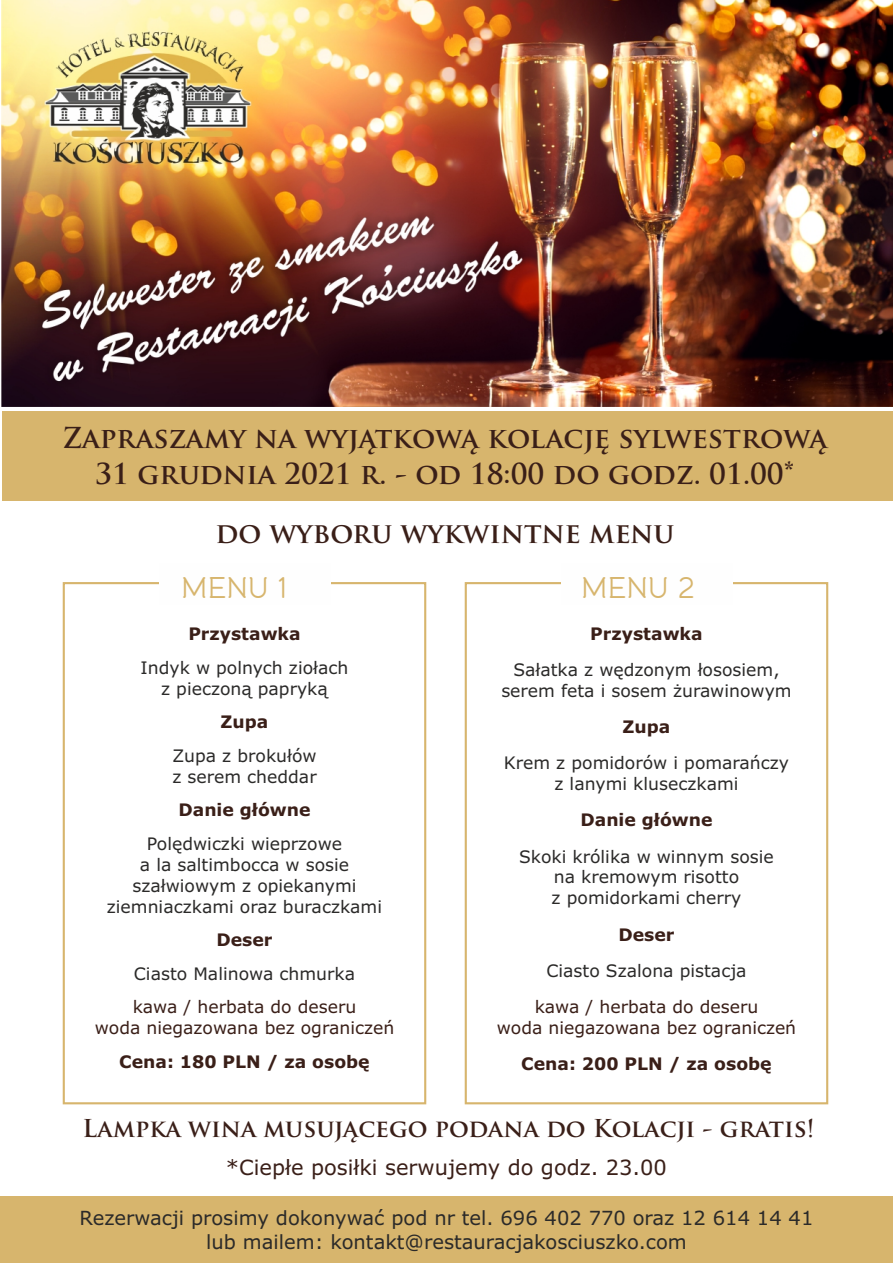
<style>
.page{position:relative;width:893px;height:1263px;background:#fff}
.page>*{position:absolute;margin:0;border:0;box-sizing:border-box;transform-origin:0 0}
.t1{font:30px "Banda";letter-spacing:-.035em;color:#d7b56d}
.t2{font:700 28.2px/35.7px "Trajan Pro";color:#3a1f18;text-align:center}
.t3{font:700 27.75px "Trajan Pro";color:#3a1f18}
.t4{font:700 24px "Trajan Pro";color:#3a1f18}
.t5{font:21px "Verdana";color:#3a1f18}
.t6{font:19.5px/23.7px "Verdana";color:#2b2a29;text-align:center}
.t7{font:17.25px/21px "Verdana";color:#2b2a29;text-align:center}
.t8{font:700 17.25px "Verdana";color:#3a1f18}
.t9{font:17.25px/21px "Verdana";color:#3a1f18;text-align:center}
</style>
<div class="page">
<img style="left:1px;top:0;width:892px;height:407px">
<div style="left:465px;top:582px;width:363px;height:522px;border:2px solid #d7b56d"></div>
<div style="left:561px;top:563px;width:171px;height:42px;background:#fefefe"></div>
<div style="left:0;top:1196px;width:893px;height:67px;background:#d7b56d"></div>
<div style="left:63px;top:582px;width:363px;height:522px;border:2px solid #d7b56d"></div>
<div style="left:159px;top:563px;width:171px;height:42px;background:#fefefe"></div>
<div style="left:2px;top:411px;width:891px;height:89px;background:#d7b56d"></div>
<h2 class="t2" style="left:62px;top:423px;width:766px">Zapraszamy na wyjątkową kolację sylwestrową<br>31 grudnia 2021 r. - od 18:00 do godz. 01.00*</h2>
<h3 class="t3" style="left:215px;top:522px;width:461px">do wyboru wykwintne menu</h3>
<h1 class="t1" style="left:180px;top:573px;width:108px">MENU 1</h1>
<p class="t8" style="left:188px;top:627px;width:114px">Przystawka</p>
<p class="t7" style="left:141px;top:658px;width:209px">Indyk w polnych ziołach z pieczoną papryką</p>
<p class="t8" style="left:221px;top:715px;width:49px">Zupa</p>
<p class="t7" style="left:172px;top:746px;width:146px;text-align:left">Zupa z brokułów z serem cheddar</p>
<p class="t8" style="left:178px;top:803px;width:133px">Danie główne</p>
<p class="t7" style="left:107px;top:835px;width:277px">Polędwiczki wieprzowe<br>a la saltimbocca w sosie szałwiowym z opiekanymi ziemniaczkami oraz buraczkami</p>
<p class="t8" style="left:216px;top:933px;width:58px">Deser</p>
<p class="t7" style="left:134px;top:964px;width:223px">Ciasto Malinowa chmurka</p>
<p class="t9" style="left:95px;top:998px;width:301px">kawa / herbata do deseru<br>woda niegazowana bez ograniczeń</p>
<p class="t8" style="left:119px;top:1055px;width:252px">Cena: 180 PLN / za osobę</p>
<h1 class="t1" style="left:580px;top:573px;width:116px">MENU 2</h1>
<p class="t8" style="left:590px;top:627px;width:114px">Przystawka</p>
<p class="t7" style="left:501px;top:661px;width:292px">Sałatka z wędzonym łososiem, serem feta i sosem żurawinowym</p>
<p class="t8" style="left:623px;top:720px;width:49px">Zupa</p>
<p class="t7" style="left:504px;top:754px;width:287px">Krem z pomidorów i pomarańczy z lanymi kluseczkami</p>
<p class="t8" style="left:580px;top:813px;width:133px">Danie główne</p>
<p class="t7" style="left:519px;top:847px;width:256px">Skoki królika w winnym sosie na kremowym risotto<br>z pomidorkami cherry</p>
<p class="t8" style="left:618px;top:927px;width:58px">Deser</p>
<p class="t7" style="left:546px;top:961px;width:202px">Ciasto Szalona pistacja</p>
<p class="t9" style="left:497px;top:997px;width:301px">kawa / herbata do deseru<br>woda niegazowana bez ograniczeń</p>
<p class="t8" style="left:521px;top:1056px;width:252px">Cena: 200 PLN / za osobę</p>
<h3 class="t4" style="left:82px;top:1118px;width:733px">Lampka wina musującego podana do Kolacji - gratis!</h3>
<p class="t5" style="left:226px;top:1159px;width:443px">*Ciepłe posiłki serwujemy do godz. 23.00</p>
<p class="t6" style="left:80px;top:1208px;width:735px">Rezerwacji prosimy dokonywać pod nr tel. 696 402 770 oraz 12 614 14 41 lub mailem: kontakt@restauracjakosciuszko.com</p>
</div>
